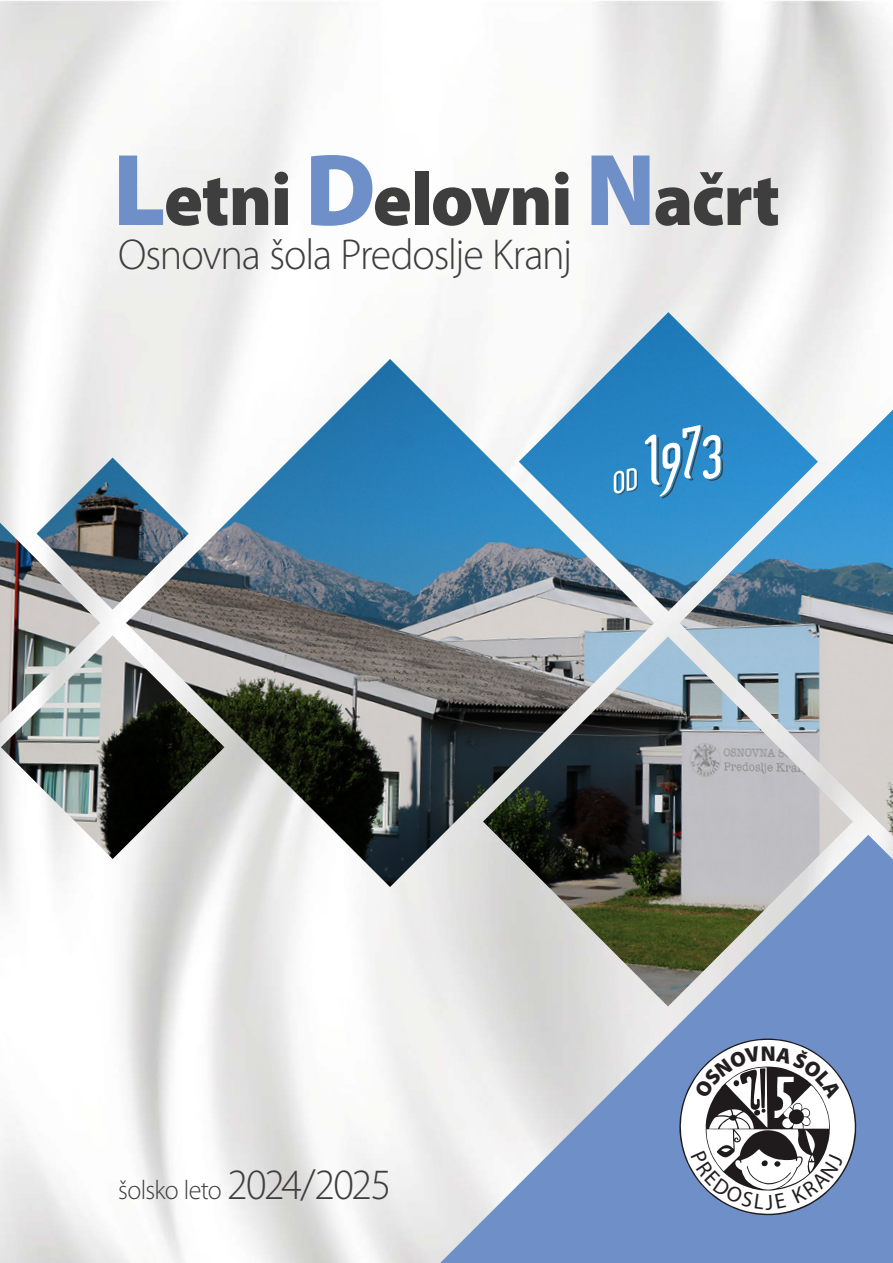
<style>
.page{position:relative;width:893px;height:1263px;background:#fff}
.page>*{position:absolute;margin:0;border:0;box-sizing:border-box;transform-origin:0 0}
.t1{font:900 74.7px "Myriad Pro";letter-spacing:-.02em;color:#3e3e3f}
.t2{font:300 43.35px "Myriad Pro";letter-spacing:-.03em;color:#3e3e3f}
.t3{font:300 27px "Myriad Pro";letter-spacing:-.025em;color:#3e3e3f}
.s1{font-size:103.05px;color:#6f8fc8}
.s2{font-size:43.35px}
</style>
<div class="page">
<img style="left:126px;top:359px;width:528px;height:528px">
<img style="left:680px;top:410px;width:213px;height:425px">
<img style="left:0;top:523px;width:100px;height:200px">
<img style="left:519px;top:312px;width:299px;height:299px">
<img style="left:37px;top:458px;width:152px;height:152px">
<img style="left:1px;top:635px;width:223px;height:224px">
<img style="left:483px;top:637px;width:370px;height:198px">
<svg style="left:440px;top:835px;width:453px;height:428px;background:#99a7bd"></svg>
<svg style="left:644px;top:425px;width:79px;height:74px"></svg>
<svg style="left:614px;top:467px;width:24px;height:28px"></svg>
<svg style="left:679px;top:1038px;width:177px;height:177px"></svg>
<p class="t1" style="left:113px;top:150px;width:669px"><span class="s1">L</span>etni <span class="s1">D</span>elovni <span class="s1">N</span>ačrt</p>
<p class="t2" style="left:118px;top:229px;width:456px">Osnovna šola Predoslje Kranj</p>
<p class="t3" style="left:118px;top:1173px;width:275px">šolsko leto <span class="s2">2024/2025</span></p>
</div>
